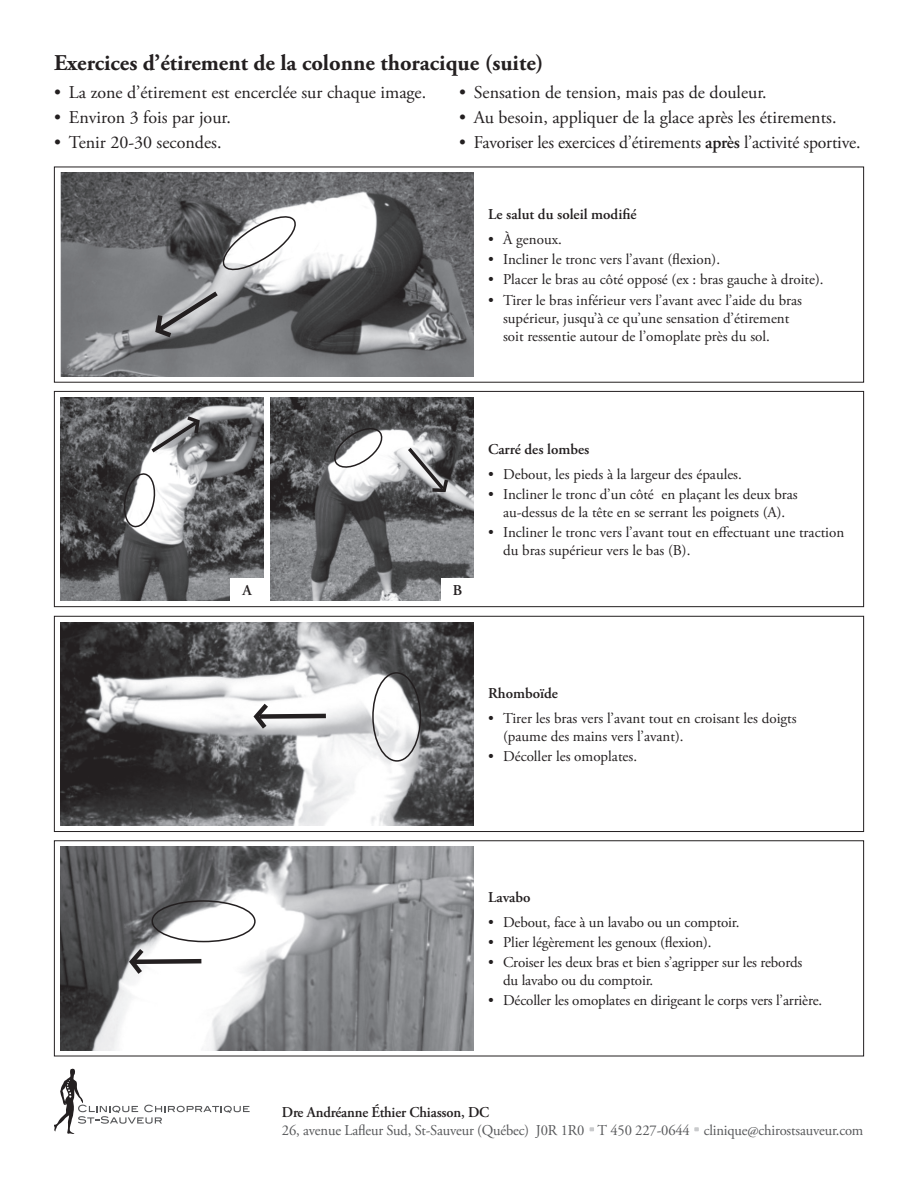
<style>
.page{position:relative;width:918px;height:1188px;background:#fff}
.page>*{position:absolute;margin:0;border:0;box-sizing:border-box;transform-origin:0 0}
.t1{font:700 22.5px "Adobe Garamond Pro";color:#231f20}
.t2{font:18px "Adobe Garamond Pro";color:#231f20}
.t3{font:15px/18px "Adobe Garamond Pro";color:#231f20}
.t4{font:15px "Adobe Garamond Pro";letter-spacing:-.01em;color:#57585a}
.t5{font:600 15px "Adobe Garamond Pro";color:#231f20}
.s1{font-weight:600}
</style>
<div class="page">
<svg style="left:54px;top:1068px;width:196px;height:66px"></svg>
<svg style="left:590px;top:1127px;width:4px;height:4px"></svg>
<svg style="left:694px;top:1127px;width:5px;height:4px"></svg>
<div style="left:54px;top:391px;width:810px;height:216px;border:1px solid #231f20"></div>
<div style="left:54px;top:840px;width:810px;height:216px;border:1px solid #231f20"></div>
<div style="left:54px;top:616px;width:810px;height:216px;border:1px solid #231f20"></div>
<img style="left:60px;top:173px;width:413px;height:203px">
<svg style="left:154px;top:287px;width:69px;height:50px;background:#88898b"></svg>
<svg style="left:220px;top:211px;width:79px;height:62px"></svg>
<img style="left:60px;top:397px;width:203px;height:204px">
<img style="left:271px;top:397px;width:203px;height:204px">
<div style="left:231px;top:578px;width:33px;height:23px;background:#fff"></div>
<div style="left:441px;top:578px;width:33px;height:23px;background:#fff"></div>
<svg style="left:148px;top:416px;width:53px;height:40px;background:#858587"></svg>
<svg style="left:404px;top:444px;width:44px;height:50px"></svg>
<svg style="left:121px;top:471px;width:37px;height:57px"></svg>
<svg style="left:332px;top:424px;width:53px;height:45px"></svg>
<img style="left:60px;top:847px;width:414px;height:203px">
<img style="left:60px;top:622px;width:414px;height:204px">
<svg style="left:253px;top:704px;width:77px;height:25px"></svg>
<svg style="left:129px;top:949px;width:77px;height:25px"></svg>
<div style="left:372px;top:672px;width:49px;height:90px;border:2px solid #231f20;border-radius:50%"></div>
<div style="left:151px;top:900px;width:105px;height:42px;border:2px solid #231f20;border-radius:50%"></div>
<h1 class="t1" style="left:54px;top:50px;width:491px">Exercices d’étirement de la colonne thoracique (suite)</h1>
<p class="t2" style="left:54px;top:82px;width:374px">• La zone d’étirement est encerclée sur chaque image.</p>
<p class="t2" style="left:54px;top:107px;width:179px">• Environ 3 fois par jour.</p>
<p class="t2" style="left:54px;top:131px;width:169px">• Tenir 20-30 secondes.</p>
<p class="t2" style="left:459px;top:82px;width:309px">• Sensation de tension, mais pas de douleur.</p>
<p class="t2" style="left:459px;top:107px;width:379px">• Au besoin, appliquer de la glace après les étirements.</p>
<p class="t2" style="left:459px;top:131px;width:403px">• Favoriser les exercices d’étirements <span class="s1">après</span> l’activité sportive.</p>
<p class="t5" style="left:488px;top:206px;width:150px">Le salut du soleil modifié</p>
<p class="t3" style="left:488px;top:231px;width:75px">• À genoux.</p>
<p class="t3" style="left:488px;top:251px;width:233px">• Incliner le tronc vers l’avant (flexion).</p>
<p class="t3" style="left:488px;top:271px;width:337px">• Placer le bras au côté opposé (ex : bras gauche à droite).</p>
<p class="t3" style="left:503px;top:291px;width:300px;text-indent:-15px">• Tirer le bras inférieur vers l’avant avec l’aide du bras supérieur, jusqu’à ce qu’une sensation d’étirement soit ressentie autour de l’omoplate près du sol.</p>
<p class="t5" style="left:243px;top:582px;width:11px">A</p>
<p class="t5" style="left:453px;top:582px;width:11px">B</p>
<p class="t5" style="left:488px;top:441px;width:103px">Carré des lombes</p>
<p class="t3" style="left:488px;top:465px;width:255px">• Debout, les pieds à la largeur des épaules.</p>
<p class="t3" style="left:488px;top:486px;width:311px;text-align:center">• Incliner le tronc d’un côté en plaçant les deux bras au-dessus de la tête en se serrant les poignets (A).</p>
<p class="t3" style="left:503px;top:524px;width:343px;text-indent:-15px">• Incliner le tronc vers l’avant tout en effectuant une traction du bras supérieur vers le bas (B).</p>
<p class="t5" style="left:488px;top:684px;width:71px">Rhomboïde</p>
<p class="t3" style="left:503px;top:709px;width:295px;text-indent:-15px">• Tirer les bras vers l’avant tout en croisant les doigts (paume des mains vers l’avant).</p>
<p class="t3" style="left:488px;top:748px;width:151px">• Décoller les omoplates.</p>
<p class="t5" style="left:488px;top:889px;width:44px">Lavabo</p>
<p class="t3" style="left:488px;top:914px;width:253px">• Debout, face à un lavabo ou un comptoir.</p>
<p class="t3" style="left:488px;top:934px;width:225px">• Plier légèrement les genoux (flexion).</p>
<p class="t3" style="left:503px;top:954px;width:301px;text-indent:-15px">• Croiser les deux bras et bien s’agripper sur les rebords du lavabo ou du comptoir.</p>
<p class="t3" style="left:488px;top:992px;width:336px">• Décoller les omoplates en dirigeant le corps vers l’arrière.</p>
<p class="t5" style="left:282px;top:1103px;width:209px">Dre Andréanne Éthier Chiasson, DC</p>
<p class="t4" style="left:282px;top:1121px;width:583px">26, avenue Lafleur Sud, St-Sauveur (Québec) J0R 1R0 T 450 227-0644 clinique@chirostsauveur.com</p>
</div>
